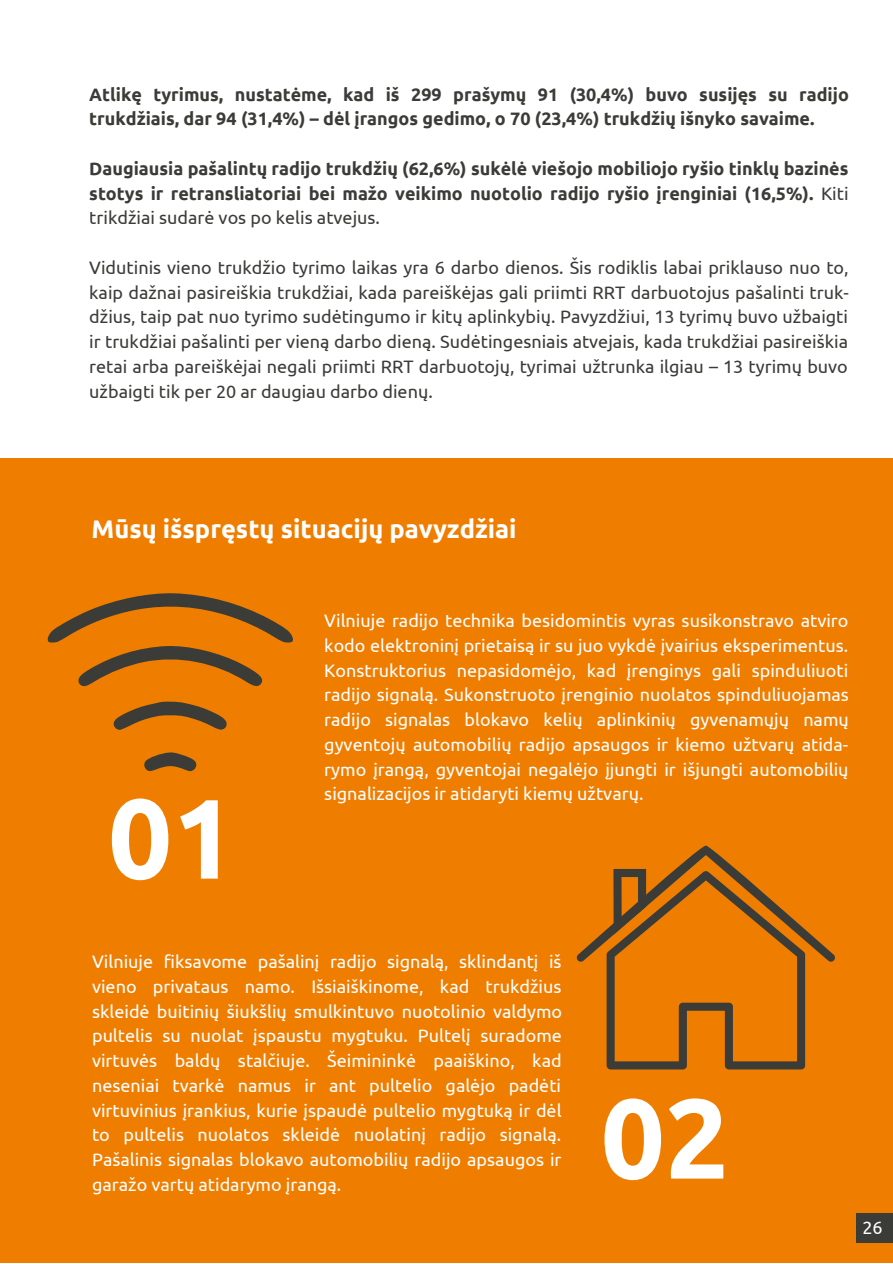
<style>
.page{position:relative;width:893px;height:1264px;background:#fff}
.page>*{position:absolute;margin:0;border:0;box-sizing:border-box;transform-origin:0 0}
.t1{font:700 112.95px "Ubuntu";color:#fff}
.t2{font:700 25.5px "Ubuntu";color:#fff}
.t3{font:18px/24.8px "Ubuntu";color:#fff;text-align:justify}
.t4{font:18px/24.8px "Ubuntu";color:#3b3b38;text-align:justify}
.t5{font:700 18px/24.8px "Ubuntu";color:#3b3b38}
.s1{font-weight:400}
</style>
<div class="page">
<div style="left:0;top:458px;width:892px;height:804px;background:#ef7d00"></div>
<svg style="left:47px;top:593px;width:246px;height:178px"></svg>
<svg style="left:576px;top:845px;width:258px;height:224px"></svg>
<svg style="left:856px;top:1213px;width:36px;height:29px"></svg>
<p class="t5" style="left:89px;top:82px;width:761px">Atlikę tyrimus, nustatėme, kad iš 299 prašymų 91 (30,4%) buvo susijęs su radijo trukdžiais, dar 94 (31,4%) – dėl įrangos gedimo, o 70 (23,4%) trukdžių išnyko savaime.</p>
<p class="t5" style="left:89px;top:156px;width:760px;text-align:justify">Daugiausia pašalintų radijo trukdžių (62,6%) sukėlė viešojo mobiliojo ryšio tinklų bazinės stotys ir retransliatoriai bei mažo veikimo nuotolio radijo ryšio įrenginiai (16,5%). <span class="s1">Kiti trikdžiai sudarė vos po kelis atvejus.</span></p>
<p class="t4" style="left:89px;top:255px;width:761px">Vidutinis vieno trukdžio tyrimo laikas yra 6 darbo dienos. Šis rodiklis labai priklauso nuo to, kaip dažnai pasireiškia trukdžiai, kada pareiškėjas gali priimti RRT darbuotojus pašalinti truk&shy;džius, taip pat nuo tyrimo sudėtingumo ir kitų aplinkybių. Pavyzdžiui, 13 tyrimų buvo užbaigti ir trukdžiai pašalinti per vieną darbo dieną. Sudėtingesniais atvejais, kada trukdžiai pasireiškia retai arba pareiškėjai negali priimti RRT darbuotojų, tyrimai užtrunka ilgiau – 13 tyrimų buvo užbaigti tik per 20 ar daugiau darbo dienų.</p>
<p class="t2" style="left:91px;top:514px;width:426px">Mūsų išspręstų situacijų pavyzdžiai</p>
<p class="t1" style="left:108px;top:773px;width:130px">01</p>
<p class="t3" style="left:324px;top:608px;width:526px">Vilniuje radijo technika besidomintis vyras susikonstravo atviro kodo elektroninį prietaisą ir su juo vykdė įvairius eksperimentus.<br>Konstruktorius nepasidomėjo, kad įrenginys gali spinduliuoti radijo signalą. Sukonstruoto įrenginio nuolatos spinduliuojamas radijo signalas blokavo kelių aplinkinių gyvenamųjų namų gyventojų automobilių radijo apsaugos ir kiemo užtvarų atida&shy;rymo įrangą, gyventojai negalėjo įjungti ir išjungti automobilių signalizacijos ir atidaryti kiemų užtvarų.</p>
<p class="t3" style="left:92px;top:949px;width:471px">Vilniuje fiksavome pašalinį radijo signalą, sklindantį iš vieno privataus namo. Išsiaiškinome, kad trukdžius skleidė buitinių šiukšlių smulkintuvo nuotolinio valdymo pultelis su nuolat įspaustu mygtuku. Pultelį suradome virtuvės baldų stalčiuje. Šeimininkė paaiškino, kad neseniai tvarkė namus ir ant pultelio galėjo padėti virtuvinius įrankius, kurie įspaudė pultelio mygtuką ir dėl to pultelis nuolatos skleidė nuolatinį radijo signalą.<br>Pašalinis signalas blokavo automobilių radijo apsaugos ir garažo vartų atidarymo įrangą.</p>
<p class="t1" style="left:600px;top:1073px;width:130px">02</p>
<p class="t3" style="left:862px;top:1214px;width:22px">26</p>
</div>
